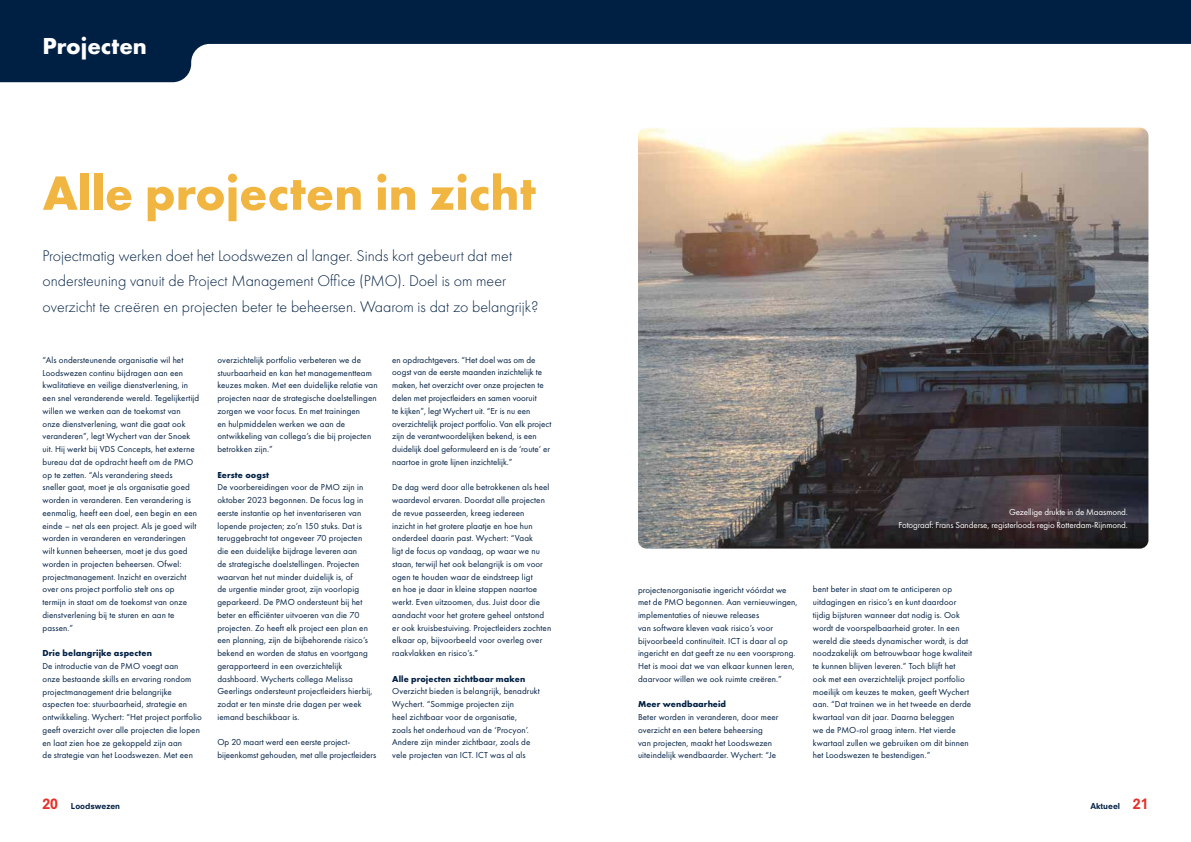
<style>
.page{position:relative;width:1191px;height:842px;background:#fff}
.page>*{position:absolute;margin:0;border:0;box-sizing:border-box;transform-origin:0 0}
.t1{font:700 50px "Futura PT";color:#f1b641}
.t2{font:700 24px "Futura PT";color:#fff}
.t3{font:300 16px/25.5px "Futura PT";color:#002043}
.t4{font:9px/12.8px "Futura PT";letter-spacing:.01em;color:#002043}
.t5{font:9px/12.8px "Futura PT";letter-spacing:-.01em;color:#fff;text-align:right}
.t6{font:700 9px "Futura PT";letter-spacing:.01em;color:#002043}
.t7{font:800 8px "Neuzeit SLT Std";color:#002043}
.s1{font-size:14px;color:#e63027}
</style>
<div class="page">
<svg style="left:0;top:0;width:1191px;height:82px;fill:#002043"></svg>
<img style="left:638px;top:128px;width:510px;height:421px">
<h2 class="t2" style="left:43px;top:30px;width:106px">Projecten</h2>
<h1 class="t1" style="left:43px;top:161px;width:495px">Alle projecten in zicht</h1>
<h3 class="t3" style="left:43px;top:243px;width:497px">Projectmatig werken doet het Loodswezen al langer. Sinds kort gebeurt dat met ondersteuning vanuit de Project Management Office (PMO). Doel is om meer overzicht te creëren en projecten beter te beheersen. Waarom is dat zo belangrijk?</h3>
<p class="t4" style="left:43px;top:353px;width:158px">“Als ondersteunende organisatie wil het Loodswezen continu bijdragen aan een kwalitatieve en veilige dienstverlening, in een snel veranderende wereld. Tegelijkertijd willen we werken aan de toekomst van onze dienstverlening, want die gaat ook veranderen”, legt Wychert van der Snoek uit. Hij werkt bij VDS Concepts, het externe bureau dat de opdracht heeft om de PMO op te zetten. “Als verandering steeds<br>sneller gaat, moet je als organisatie goed worden in veranderen. Een verandering is eenmalig, heeft een doel, een begin en een einde – net als een project. Als je goed wilt worden in veranderen en veranderingen wilt kunnen beheersen, moet je dus goed worden in projecten beheersen. Ofwel: projectmanagement. Inzicht en overzicht over ons project portfolio stelt ons op termijn in staat om de toekomst van onze dienstverlening bij te sturen en aan te passen.”</p>
<p class="t6" style="left:43px;top:647px;width:111px">Drie belangrijke aspecten</p>
<p class="t4" style="left:43px;top:659px;width:161px">De introductie van de PMO voegt aan<br>onze bestaande skills en ervaring rondom projectmanagement drie belangrijke aspecten toe: stuurbaarheid, strategie en ontwikkeling. Wychert: “Het project portfolio geeft overzicht over alle projecten die lopen en laat zien hoe ze gekoppeld zijn aan<br>de strategie van het Loodswezen. Met een</p>
<p class="t4" style="left:217px;top:353px;width:162px">overzichtelijk portfolio verbeteren we de stuurbaarheid en kan het managementteam keuzes maken. Met een duidelijke relatie van projecten naar de strategische doelstellingen zorgen we voor focus. En met trainingen<br>en hulpmiddelen werken we aan de ontwikkeling van collega’s die bij projecten betrokken zijn.”</p>
<p class="t6" style="left:217px;top:469px;width:53px">Eerste oogst</p>
<p class="t4" style="left:217px;top:481px;width:157px">De voorbereidingen voor de PMO zijn in oktober 2023 begonnen. De focus lag in eerste instantie op het inventariseren van lopende projecten; zo’n 150 stuks. Dat is teruggebracht tot ongeveer 70 projecten die een duidelijke bijdrage leveren aan<br>de strategische doelstellingen. Projecten waarvan het nut minder duidelijk is, of<br>de urgentie minder groot, zijn voorlopig geparkeerd. De PMO ondersteunt bij het beter en efficiënter uitvoeren van die 70 projecten. Zo heeft elk project een plan en een planning, zijn de bijbehorende risico’s bekend en worden de status en voortgang gerapporteerd in een overzichtelijk dashboard. Wycherts collega Melissa Geerlings ondersteunt projectleiders hierbij, zodat er ten minste drie dagen per week iemand beschikbaar is.</p>
<p class="t4" style="left:217px;top:736px;width:160px">Op 20 maart werd een eerste project&shy;bijeenkomst gehouden, met alle projectleiders</p>
<p class="t4" style="left:392px;top:353px;width:160px">en opdrachtgevers. “Het doel was om de oogst van de eerste maanden inzichtelijk te maken, het overzicht over onze projecten te delen met projectleiders en samen vooruit<br>te kijken”, legt Wychert uit. “Er is nu een overzichtelijk project portfolio. Van elk project zijn de verantwoordelijken bekend, is een duidelijk doel geformuleerd en is de ‘route’ er naartoe in grote lijnen inzichtelijk.”</p>
<p class="t4" style="left:392px;top:481px;width:160px">De dag werd door alle betrokkenen als heel waardevol ervaren. Doordat alle projecten de revue passeerden, kreeg iedereen<br>inzicht in het grotere plaatje en hoe hun onderdeel daarin past. Wychert: “Vaak<br>ligt de focus op vandaag, op waar we nu staan, terwijl het ook belangrijk is om voor ogen te houden waar de eindstreep ligt<br>en hoe je daar in kleine stappen naartoe werkt. Even uitzoomen, dus. Juist door die aandacht voor het grotere geheel ontstond er ook kruisbestuiving. Projectleiders zochten elkaar op, bijvoorbeeld voor overleg over raakvlakken en risico’s.”</p>
<p class="t6" style="left:392px;top:673px;width:135px">Alle projecten zichtbaar maken</p>
<p class="t4" style="left:392px;top:685px;width:149px">Overzicht bieden is belangrijk, benadrukt Wychert. “Sommige projecten zijn<br>heel zichtbaar voor de organisatie,<br>zoals het onderhoud van de ‘Procyon’.<br>Andere zijn minder zichtbaar, zoals de vele projecten van ICT. ICT was al als</p>
<p class="t5" style="left:898px;top:506px;width:231px">Gezellige drukte in de Maasmond.<br>Fotograaf: Frans Sanderse, registerloods regio Rotterdam-Rijnmond.</p>
<p class="t4" style="left:638px;top:583px;width:161px">projectenorganisatie ingericht vóórdat we met de PMO begonnen. Aan vernieuwingen, implementaties of nieuwe releases<br>van software kleven vaak risico’s voor bijvoorbeeld continuïteit. ICT is daar al op ingericht en dat geeft ze nu een voorsprong.<br>Het is mooi dat we van elkaar kunnen leren, daarvoor willen we ook ruimte creëren.”</p>
<p class="t6" style="left:638px;top:698px;width:90px">Meer wendbaarheid</p>
<p class="t4" style="left:638px;top:711px;width:142px">Beter worden in veranderen, door meer overzicht en een betere beheersing<br>van projecten, maakt het Loodswezen uiteindelijk wendbaarder. Wychert: “Je</p>
<p class="t4" style="left:813px;top:583px;width:161px">bent beter in staat om te anticiperen op uitdagingen en risico’s en kunt daardoor tijdig bijsturen wanneer dat nodig is. Ook wordt de voorspelbaarheid groter. In een wereld die steeds dynamischer wordt, is dat noodzakelijk om betrouwbaar hoge kwaliteit te kunnen blijven leveren.” Toch blijft het<br>ook met een overzichtelijk project portfolio moeilijk om keuzes te maken, geeft Wychert aan. “Dat trainen we in het tweede en derde kwartaal van dit jaar. Daarna beleggen<br>we de PMO-rol graag intern. Het vierde kwartaal zullen we gebruiken om dit binnen het Loodswezen te bestendigen.”</p>
<p class="t7" style="left:43px;top:801px;width:79px"><span class="s1">20</span> Loodswezen</p>
<p class="t7" style="left:1090px;top:801px;width:60px">Aktueel <span class="s1">21</span></p>
</div>
